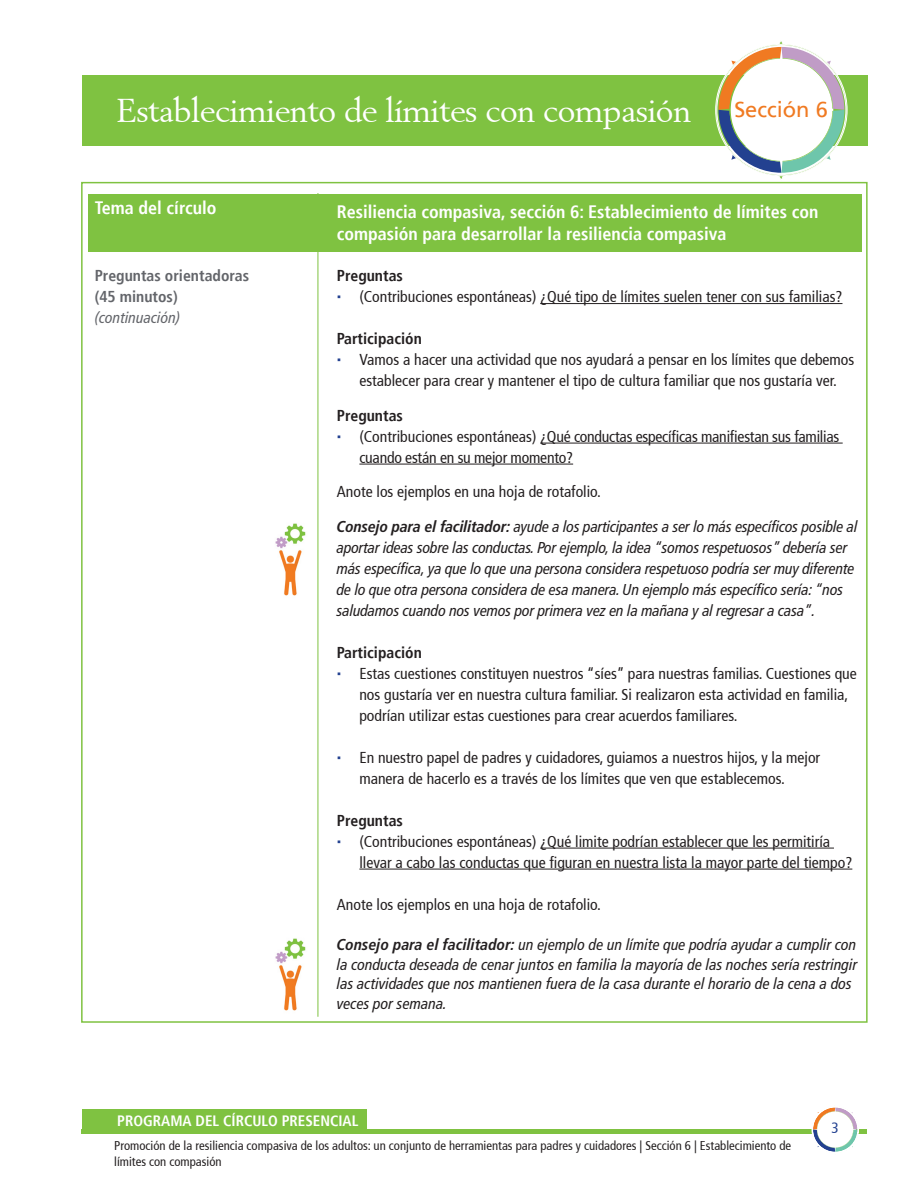
<style>
.page{position:relative;width:918px;height:1188px;background:#fff}
.page>*{position:absolute;margin:0;border:0;box-sizing:border-box;transform-origin:0 0}
.t1{font:33px "Berling";letter-spacing:-.02em;color:#fff}
.t2{font:21.9px "Frutiger";color:#f07a22}
.t3{font:700 condensed 18px/22.5px "Frutiger";color:#fff}
.t4{font:condensed 15.75px/21px "Frutiger";color:#231f20}
.t5{font:italic condensed 15.75px/21px "Frutiger LT Pro";letter-spacing:-.01em;color:#231f20}
.t6{font:700 condensed 15.75px "Frutiger";color:#231f20}
.t7{font:700 condensed 15.75px "Frutiger";color:#63656a}
.t8{font:italic condensed 15.75px "Frutiger LT Pro";color:#63656a}
.t9{font:700 condensed 15px "Frutiger";color:#fff}
.t10{font:condensed 15px "Frutiger";color:#234190}
.t11{font:condensed 12.75px/15.3px "Frutiger";color:#231f20}
.s1{font-family:"Maurea Jci Lf ML";font-weight:500;font-stretch:normal;color:#234190}
.s2{font-weight:700}
</style>
<div class="page">
<img style="left:275px;top:938px;width:31px;height:73px">
<div style="left:82px;top:75px;width:786px;height:71px;background:#7fc241"></div>
<div style="left:88px;top:194px;width:773px;height:58px;background:#7fc241"></div>
<hr style="left:82px;top:1130px;width:785px;height:4px;background:#7fc241">
<svg style="left:715px;top:41px;width:133px;height:138px"></svg>
<hr style="left:318px;top:193px;width:1px;height:824px;background:#7fc241">
<svg style="left:810px;top:1107px;width:50px;height:45px"></svg>
<hr style="left:540px;top:303px;width:302px;height:1px;background:#231f20">
<hr style="left:540px;top:443px;width:303px;height:1px;background:#231f20">
<hr style="left:359px;top:464px;width:214px;height:1px;background:#231f20">
<hr style="left:540px;top:848px;width:294px;height:1px;background:#231f20">
<hr style="left:359px;top:869px;width:493px;height:1px;background:#231f20">
<img style="left:275px;top:523px;width:31px;height:73px">
<div style="left:82px;top:1109px;width:285px;height:21px;background:#7fc241"></div>
<p class="t1" style="left:116px;top:90px;width:577px">Establecimiento de límites con compasión</p>
<p class="t2" style="left:734px;top:99px;width:95px">Sección 6</p>
<p class="t3" style="left:95px;top:198px;width:123px">Tema del círculo</p>
<p class="t7" style="left:95px;top:268px;width:156px">Preguntas orientadoras</p>
<p class="t7" style="left:95px;top:289px;width:84px">(45 minutos)</p>
<p class="t8" style="left:95px;top:308px;width:87px">(continuación)</p>
<p class="t3" style="left:337px;top:202px;width:483px">Resiliencia compasiva, sección 6: Establecimiento de límites con compasión para desarrollar la resiliencia compasiva</p>
<p class="t6" style="left:337px;top:269px;width:68px">Preguntas</p>
<p class="t4" style="left:337px;top:288px;width:507px"><span class="s1">•</span> (Contribuciones espontáneas) ¿Qué tipo de límites suelen tener con sus familias?</p>
<p class="t6" style="left:337px;top:332px;width:86px">Participación</p>
<p class="t4" style="left:337px;top:351px;width:519px;text-align:center"><span class="s1">•</span> Vamos a hacer una actividad que nos ayudará a pensar en los límites que debemos establecer para crear y mantener el tipo de cultura familiar que nos gustaría ver.</p>
<p class="t6" style="left:337px;top:408px;width:68px">Preguntas</p>
<p class="t4" style="left:359px;top:427px;width:481px;text-indent:-22px"><span class="s1">•</span> (Contribuciones espontáneas) ¿Qué conductas específicas manifiestan sus familias cuando están en su mejor momento?</p>
<p class="t4" style="left:337px;top:483px;width:266px">Anote los ejemplos en una hoja de rotafolio.</p>
<p class="t5" style="left:337px;top:516px;width:522px"><span class="s2">Consejo para el facilitador:</span> ayude a los participantes a ser lo más específicos posible al aportar ideas sobre las conductas. Por ejemplo, la idea “somos respetuosos” debería ser más específica, ya que lo que una persona considera respetuoso podría ser muy diferente de lo que otra persona considera de esa manera. Un ejemplo más específico sería: “nos saludamos cuando nos vemos por primera vez en la mañana y al regresar a casa”.</p>
<p class="t6" style="left:337px;top:645px;width:86px">Participación</p>
<p class="t4" style="left:359px;top:664px;width:499px;text-indent:-22px"><span class="s1">•</span> Estas cuestiones constituyen nuestros “síes” para nuestras familias. Cuestiones que nos gustaría ver en nuestra cultura familiar. Si realizaron esta actividad en familia, podrían utilizar estas cuestiones para crear acuerdos familiares.</p>
<p class="t4" style="left:359px;top:748px;width:462px;text-indent:-22px"><span class="s1">•</span> En nuestro papel de padres y cuidadores, guiamos a nuestros hijos, y la mejor manera de hacerlo es a través de los límites que ven que establecemos.</p>
<p class="t6" style="left:337px;top:813px;width:68px">Preguntas</p>
<p class="t4" style="left:359px;top:832px;width:494px;text-indent:-22px"><span class="s1">•</span> (Contribuciones espontáneas) ¿Qué limite podrían establecer que les permitiría llevar a cabo las conductas que figuran en nuestra lista la mayor parte del tiempo?</p>
<p class="t4" style="left:337px;top:895px;width:266px">Anote los ejemplos en una hoja de rotafolio.</p>
<p class="t5" style="left:337px;top:935px;width:522px;line-height:19.5px"><span class="s2">Consejo para el facilitador:</span> un ejemplo de un límite que podría ayudar a cumplir con la conducta deseada de cenar juntos en familia la mayoría de las noches sería restringir las actividades que nos mantienen fuera de la casa durante el horario de la cena a dos veces por semana.</p>
<p class="t9" style="left:117px;top:1114px;width:243px">PROGRAMA DEL CÍRCULO PRESENCIAL</p>
<p class="t11" style="left:114px;top:1139px;width:679px">Promoción de la resiliencia compasiva de los adultos: un conjunto de herramientas para padres y cuidadores | Sección 6 | Establecimiento de límites con compasión</p>
<p class="t10" style="left:832px;top:1122px;width:9px">3</p>
</div>
